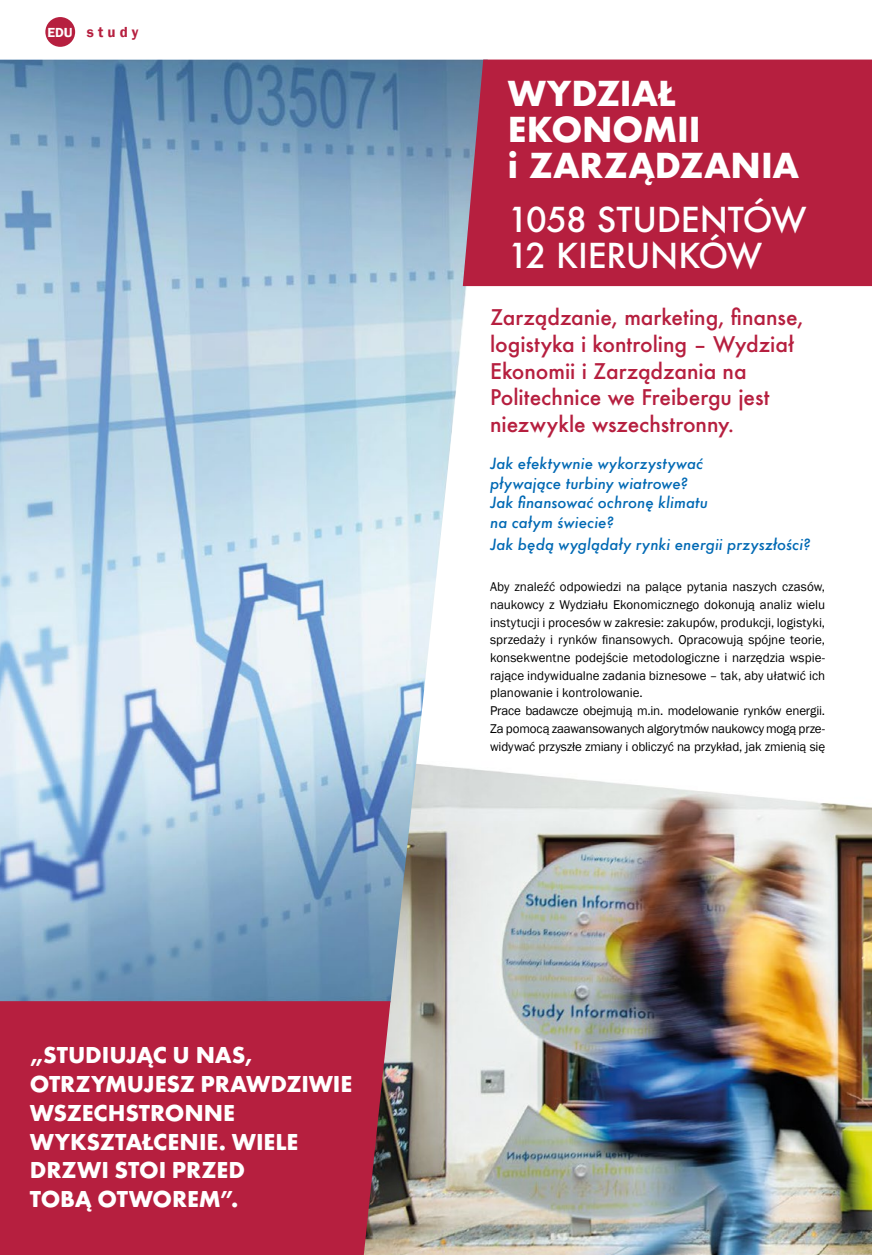
<style>
.page{position:relative;width:872px;height:1255px;background:#fff}
.page>*{position:absolute;margin:0;border:0;box-sizing:border-box;transform-origin:0 0}
.t1{font:700 33.45px/36.2px "Futura";letter-spacing:-.005em;color:#fff}
.t2{font:500 33.45px/36.2px "Futura";letter-spacing:-.005em;color:#fff}
.t3{font:700 24px/28.8px "Futura Round";letter-spacing:-.005em;color:#fff}
.t4{font:500 21px/26.7px "Futura";color:#b61f3f}
.t5{font:italic 500 15px/19.5px "Futura";letter-spacing:.005em;color:#0069b4}
.t6{font:600 15px "Franklin Gothic";letter-spacing:.27em;color:#b61f3f}
.t7{font:13.05px/17.7px "Franklin Gothic";color:#000}
.s1{font-size:13.5px;color:#fff}
</style>
<div class="page">
<img style="left:390px;top:771px;width:482px;height:483px">
<img style="left:0;top:60px;width:492px;height:942px">
<div style="left:45px;top:17px;width:30px;height:30px;background:#b61f3f;border-radius:50%"></div>
<div style="left:0;top:1001px;width:390px;height:253px;background:#b61f3f"></div>
<div style="left:463px;top:60px;width:409px;height:226px;background:#b61f3f"></div>
<p class="t6" style="left:47px;top:23px;width:93px"><span class="s1">EDU</span> study</p>
<h2 class="t3" style="left:30px;top:1038px;width:324px">„STUDIUJĄC U NAS,<br>OTRZYMUJESZ PRAWDZIWIE<br>WSZECHSTRONNE<br>WYKSZTAŁCENIE. WIELE<br>DRZWI STOI PRZED<br>TOBĄ OTWOREM”.</h2>
<h1 class="t1" style="left:508px;top:75px;width:293px">WYDZIAŁ<br>EKONOMII<br>i ZARZĄDZANIA</h1>
<h1 class="t2" style="left:508px;top:201px;width:300px">1058 STUDENTÓW<br>12 KIERUNKÓW</h1>
<h3 class="t4" style="left:490px;top:304px;width:315px">Zarządzanie, marketing, finanse, logistyka i kontroling – Wydział<br>Ekonomii i Zarządzania na<br>Politechnice we Freibergu jest niezwykle wszechstronny.</h3>
<p class="t5" style="left:490px;top:454px;width:219px">Jak efektywnie wykorzystywać pływające turbiny wiatrowe?<br>Jak finansować ochronę klimatu na całym świecie?</p>
<p class="t5" style="left:490px;top:535px;width:322px">Jak będą wyglądały rynki energii przyszłości?</p>
<p class="t7" style="left:490px;top:578px;width:336px">Aby znaleźć odpowiedzi na palące pytania naszych czasów, naukowcy z Wydziału Ekonomicznego dokonują analiz wielu instytucji i procesów w zakresie: zakupów, produkcji, logistyki, sprzedaży i rynków finansowych. Opracowują spójne teorie, konsekwentne podejście metodologiczne i narzędzia wspie&shy;rające indywidualne zadania biznesowe – tak, aby ułatwić ich planowanie i kontrolowanie.<br>Prace badawcze obejmują m.in. modelowanie rynków energii.<br>Za pomocą zaawansowanych algorytmów naukowcy mogą prze&shy;widywać przyszłe zmiany i obliczyć na przykład, jak zmienią się</p>
</div>
